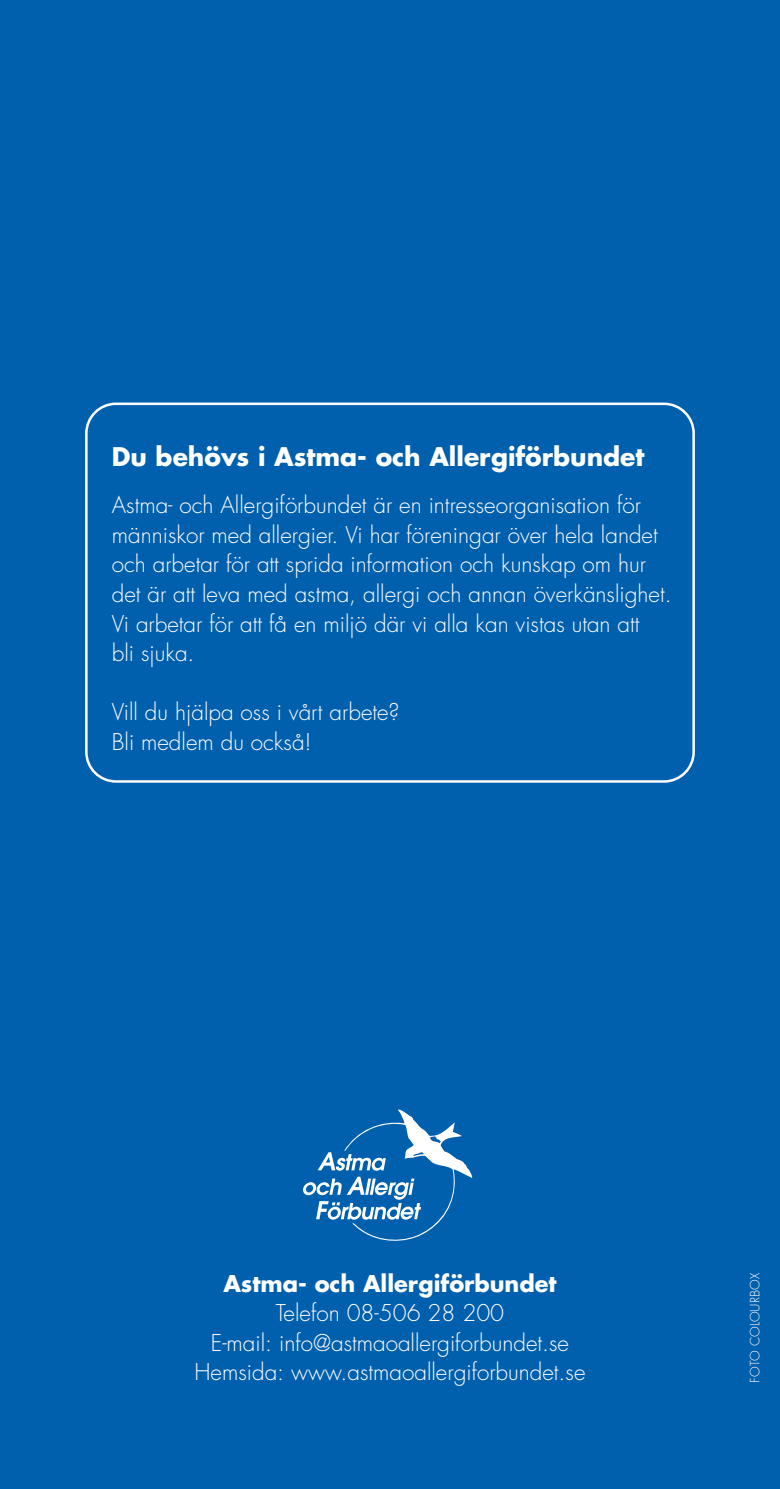
<style>
.page{position:relative;width:780px;height:1489px;background:#fff}
.page>*{position:absolute;margin:0;border:0;box-sizing:border-box;transform-origin:0 0}
.t1{font:700 25px "Futura";color:#fff}
.t2{font:300 22.5px/29.5px "Futura";color:#fff}
.t3{font:700 22.5px "Futura";color:#fff}
.t4{font:300 12.5px "Futura";color:#fff}
</style>
<div class="page">
<div style="left:0;top:0;width:780px;height:1488px;background:#0160ae"></div>
<svg style="left:303px;top:1109px;width:169px;height:132px"></svg>
<svg style="left:85px;top:402px;width:609px;height:380px"></svg>
<p class="t1" style="left:112px;top:445px;width:534px">Du behövs i Astma- och Allergiförbundet</p>
<p class="t2" style="left:112px;top:492px;width:561px">Astma- och Allergiförbundet är en intresseorganisation för människor med allergier. Vi har föreningar över hela landet och arbetar för att sprida information och kunskap om hur det är att leva med astma, allergi och annan överkänslighet.<br>Vi arbetar för att få en miljö där vi alla kan vistas utan att<br>bli sjuka.</p>
<p class="t2" style="left:112px;top:699px;width:289px">Vill du hjälpa oss i vårt arbete?<br>Bli medlem du också!</p>
<p class="t3" style="left:223px;top:1273px;width:335px">Astma- och Allergiförbundet</p>
<p class="t2" style="left:194px;top:1300px;width:392px;text-align:center">Telefon 08-506 28 200<br>E-mail: info@astmaoallergiforbundet.se<br>Hemsida: www.astmaoallergiforbundet.se</p>
<p class="t4" style="left:749px;top:1382px;width:111px;rotate:-90deg">FOTO COLOURBOX</p>
</div>
